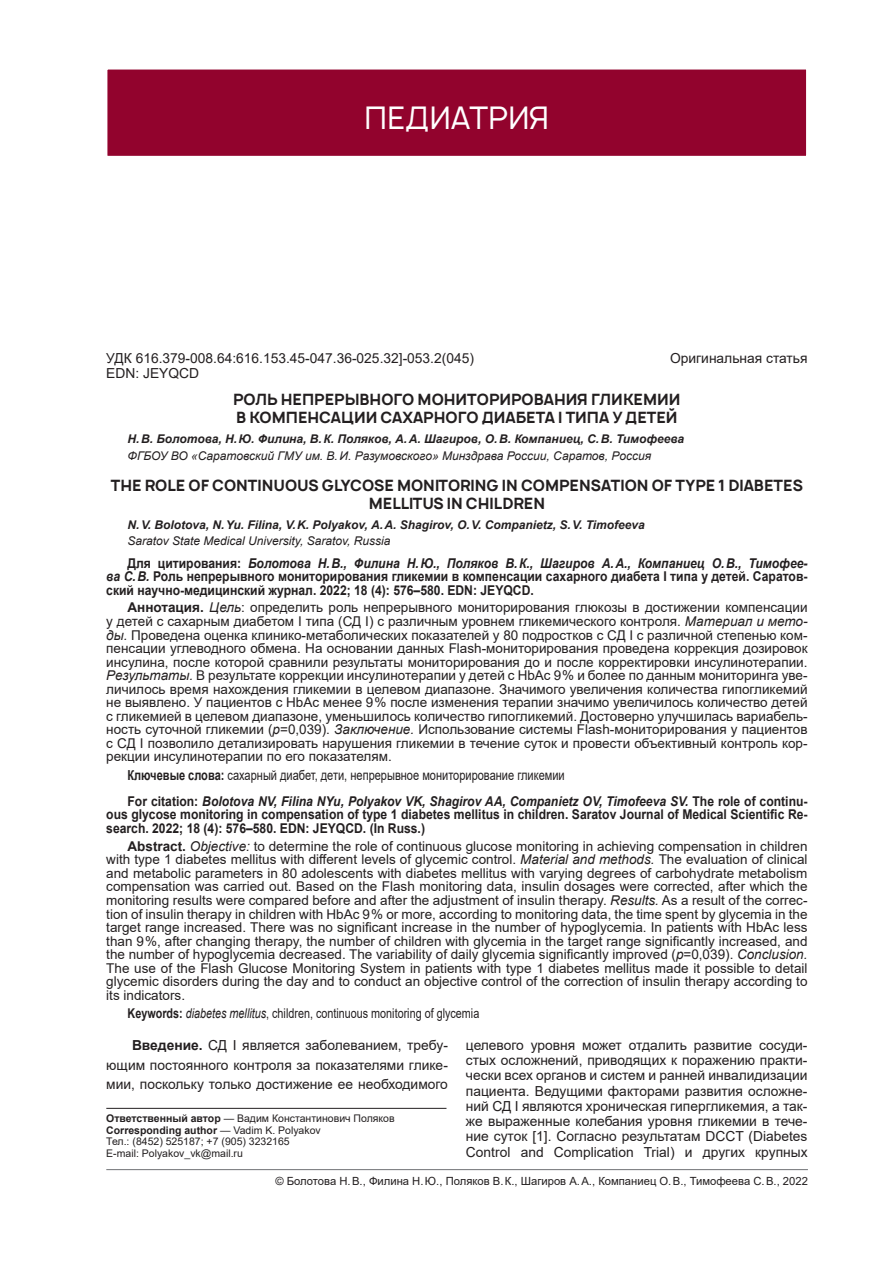
<style>
.page{position:relative;width:893px;height:1263px;background:#fff}
.page>*{position:absolute;margin:0;border:0;box-sizing:border-box;transform-origin:0 0}
.Раздел{font:30px "Manrope";color:#fff}
.Заголовок_1_англ{font:700 15px/18px "Manrope";color:#231f20;text-align:center}
.Заголовок_1{font:700 15px/18px "Manrope";color:#231f20}
.Основной_текст{font:13.8px/15.3px "Arial";color:#231f20;text-align:justify}
.УДК{font:13.8px "Arial";color:#231f20}
.Ключевые_слова{font:13.8px "Arial";color:#231f20;scale:.8 1}
.EDN{font:13.8px "Arial";color:#231f20}
.Аннотация_англ{font:13.5px/13.5px "Arial";color:#231f20;text-align:justify}
.Аннотация{font:13.5px/13.5px "Arial";color:#231f20;text-align:justify}
.Ссылка_англ{font:700 13.5px/13.5px "Arial";color:#231f20;text-align:justify;scale:.9 1}
.Ссылка{font:700 13.5px/13.5px "Arial";color:#231f20;text-align:justify;scale:.9 1}
.Ключевые_слова_англ{font:13.5px "Arial";color:#231f20;scale:.8 1}
.Автор_англ{font:italic 700 12px "Arial";color:#231f20}
.Автор{font:italic 700 12px "Arial";color:#231f20}
.АвторМесто{font:italic 12px "Arial";color:#231f20}
.АвторМесто_англ{font:italic 12px "Arial";color:#231f20}
.Колонтитул_нижний{font:11.25px "Arial";color:#231f20}
.ОтвРедактор{font:10.5px/11.6px "Arial";color:#231f20}
.s1{font-style:italic}
.s2{font-weight:700}
</style>
<div class="page">
<hr style="left:106px;top:1169px;width:702px;height:1px;background:#808285">
<div style="left:107px;top:69px;width:700px;height:88px;background:#92032d"></div>
<div style="left:106px;top:68px;width:701px;height:89px;border:2px solid #fff"></div>
<hr style="left:106px;top:1108px;width:340px;height:1px;background:#231f20">
<p class="Раздел" style="left:364px;top:99px;width:187px">ПЕДИАТРИЯ</p>
<p class="УДК" style="left:106px;top:349px;width:369px">УДК 616.379-008.64:616.153.45-047.36-025.32]-053.2(045)</p>
<p class="УДК" style="left:670px;top:349px;width:139px">Оригинальная статья</p>
<p class="EDN" style="left:106px;top:364px;width:94px">EDN: JEYQCD</p>
<p class="Заголовок_1" style="left:233px;top:390px;width:449px">РОЛЬ НЕПРЕРЫВНОГО МОНИТОРИРОВАНИЯ ГЛИКЕМИИ<br>В КОМПЕНСАЦИИ САХАРНОГО ДИАБЕТА I ТИПА У ДЕТЕЙ</p>
<p class="Автор" style="left:128px;top:431px;width:558px">Н.В. Болотова, Н.Ю. Филина, В.К. Поляков, А.А. Шагиров, О.В. Компаниец, С.В. Тимофеева</p>
<p class="АвторМесто" style="left:128px;top:448px;width:525px">ФГБОУ ВО «Саратовский ГМУ им. В.И. Разумовского» Минздрава России, Саратов, Россия</p>
<p class="Заголовок_1_англ" style="left:111px;top:476px;width:693px">THE ROLE OF CONTINUOUS GLYCOSE MONITORING IN COMPENSATION OF TYPE 1 DIABETES<br>MELLITUS IN CHILDREN</p>
<p class="Автор_англ" style="left:128px;top:517px;width:519px">N.V. Bolotova, N.Yu. Filina, V.K. Polyakov, A.A. Shagirov, O.V. Companietz, S.V. Timofeeva</p>
<p class="АвторМесто_англ" style="left:128px;top:533px;width:264px">Saratov State Medical University, Saratov, Russia</p>
<p class="Ссылка" style="left:106px;top:556px;width:781px;text-indent:21px">Для цитирования: <span class="s1">Болотова Н.В., Филина Н.Ю., Поляков В.К., Шагиров А.А., Компаниец О.В., Тимофее&shy;ва С.В.</span> Роль непрерывного мониторирования гликемии в компенсации сахарного диабета I типа у детей. Саратов&shy;ский научно-медицинский журнал. 2022; 18 (4): 576–580. EDN: JEYQCD.</p>
<p class="Аннотация" style="left:106px;top:601px;width:703px;text-indent:21px"><span class="s2">Аннотация.</span> <span class="s1">Цель</span>: определить роль непрерывного мониторирования глюкозы в достижении компенсации у детей с сахарным диабетом I типа (СД I) с различным уровнем гликемического контроля. <span class="s1">Материал и мето&shy;ды.</span> Проведена оценка клинико-метаболических показателей у 80 подростков с СД I с различной степенью ком&shy;пенсации углеводного обмена. На основании данных Flash-мониторирования проведена коррекция дозировок инсулина, после которой сравнили результаты мониторирования до и после корректировки инсулинотерапии.<br><span class="s1">Результаты.</span> В результате коррекции инсулинотерапии у детей с HbAc 9 % и более по данным мониторинга уве&shy;личилось время нахождения гликемии в целевом диапазоне. Значимого увеличения количества гипогликемий не выявлено. У пациентов с HbAc менее 9 % после изменения терапии значимо увеличилось количество детей с гликемией в целевом диапазоне, уменьшилось количество гипогликемий. Достоверно улучшилась вариабель&shy;ность суточной гликемии (<span class="s1">p</span>=0,039). <span class="s1">Заключение.</span> Использование системы Flash-мониторирования у пациентов с СД I позволило детализировать нарушения гликемии в течение суток и провести объективный контроль кор&shy;рекции инсулинотерапии по его показателям.</p>
<p class="Ключевые_слова" style="left:128px;top:765px;width:548px"><span class="s2">Ключевые слова:</span> cахарный диабет, дети, непрерывное мониторирование гликемии</p>
<p class="Ссылка_англ" style="left:106px;top:794px;width:781px;text-indent:21px">For citation: <span class="s1">Bolotova NV, Filina NYu, Polyakov VK, Shagirov AA, Companietz OV, Timofeeva SV.</span> The role of continu&shy;ous glycose monitoring in compensation of type 1 diabetes mellitus in children. Saratov Journal of Medical Scientific Re&shy;search. 2022; 18 (4): 576–580. EDN: JEYQCD. (In Russ.)</p>
<p class="Аннотация_англ" style="left:106px;top:839px;width:703px;text-indent:21px"><span class="s2">Abstract.</span> <span class="s1">Objective:</span> to determine the role of continuous glucose monitoring in achieving compensation in children with type 1 diabetes mellitus with different levels of glycemic control. <span class="s1">Material and methods.</span> The evaluation of clinical and metabolic parameters in 80 adolescents with diabetes mellitus with varying degrees of carbohydrate metabolism compensation was carried out. Based on the Flash monitoring data, insulin dosages were corrected, after which the monitoring results were compared before and after the adjustment of insulin therapy. <span class="s1">Results.</span> As a result of the correc&shy;tion of insulin therapy in children with HbAc 9 % or more, according to monitoring data, the time spent by glycemia in the target range increased. There was no significant increase in the number of hypoglycemia. In patients with HbAc less than 9 %, after changing therapy, the number of children with glycemia in the target range significantly increased, and the number of hypoglycemia decreased. The variability of daily glycemia significantly improved (<span class="s1">p</span>=0,039). <span class="s1">Conclusion.<br></span>The use of the Flash Glucose Monitoring System in patients with type 1 diabetes mellitus made it possible to detail glycemic disorders during the day and to conduct an objective control of the correction of insulin therapy according to its indicators.</p>
<p class="Ключевые_слова_англ" style="left:128px;top:1004px;width:441px"><span class="s2">Keywords:</span> <span class="s1">diabetes mellitus</span>, children, continuous monitoring of glycemia</p>
<p class="Основной_текст" style="left:106px;top:1035px;width:343px;line-height:19.6px;text-indent:21px"><sup>1</sup><span class="s2">Введение.</span> СД I является заболеванием, требу&shy;ющим постоянного контроля за показателями глике&shy;мии, поскольку только достижение ее необходимого</p>
<p class="ОтвРедактор" style="left:106px;top:1112px;width:290px"><span class="s2">Ответственный автор</span> — Вадим Константинович Поляков <span class="s2">Corresponding author</span> — Vadim K. Polyakov<br>Тел.: (8452) 525187; +7 (905) 3232165<br>E-mail: Polyakov_vk@mail.ru</p>
<p class="Основной_текст" style="left:466px;top:1037px;width:343px">целевого уровня может отдалить развитие сосуди&shy;стых осложнений, приводящих к поражению практи&shy;чески всех органов и систем и ранней инвалидизации пациента. Ведущими факторами развития осложне&shy;ний СД I являются хроническая гипергликемия, а так&shy;же выраженные колебания уровня гликемии в тече&shy;ние суток [1]. Согласно результатам DCCT (Diabetes Control and Complication Trial) и других крупных</p>
<p class="Колонтитул_нижний" style="left:275px;top:1173px;width:534px">© Болотова Н.В., Филина Н.Ю., Поляков В.К., Шагиров А.А., Компаниец О.В., Тимофеева С.В., 2022</p>
</div>
